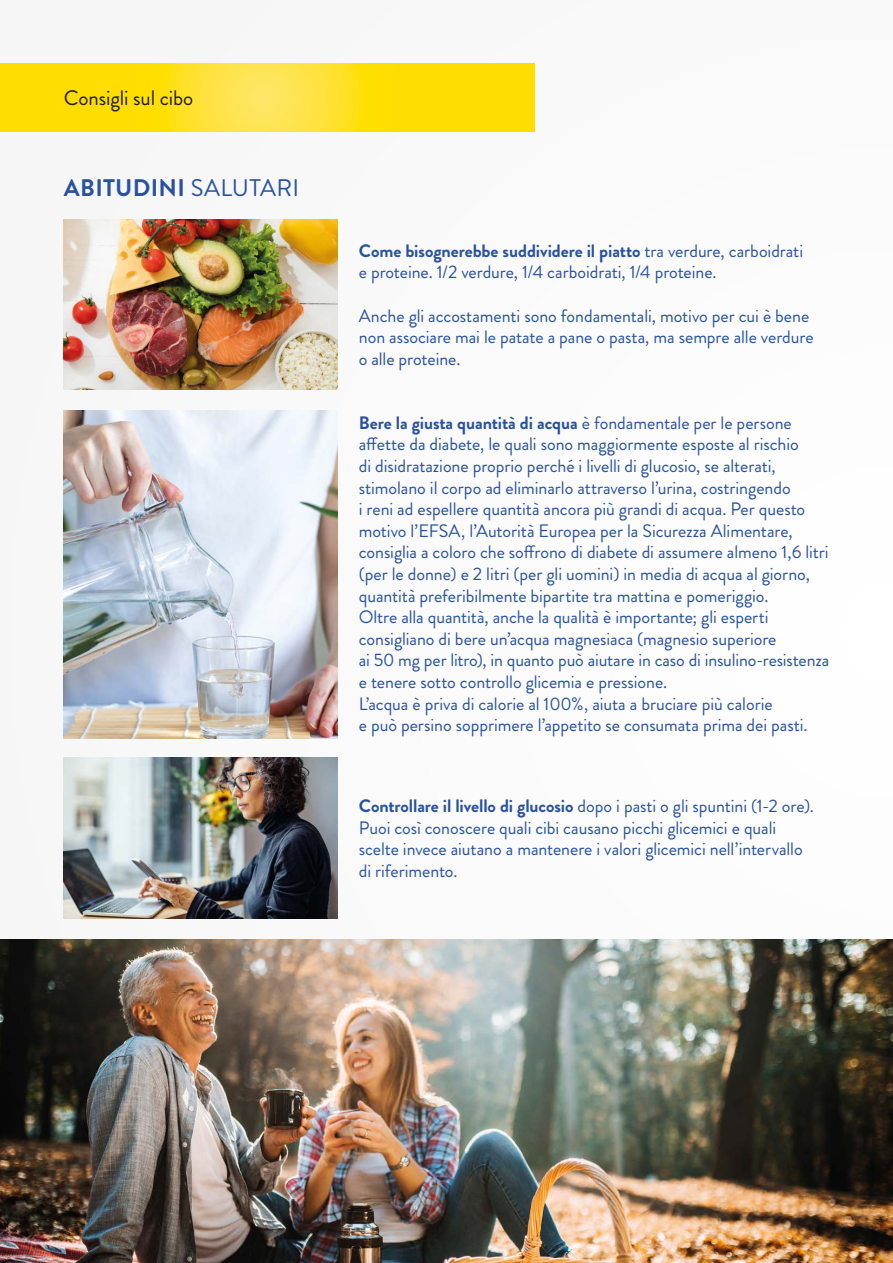
<style>
.page{position:relative;width:893px;height:1263px;background:#fbfbfb}
.page>*{position:absolute;margin:0;border:0;box-sizing:border-box;transform-origin:0 0}
.t1{font:700 24px "Brandon Grotesque";letter-spacing:.01em;color:#2852a0}
.t2{font:21px "Brandon Grotesque";letter-spacing:-.005em;color:#1d1d1b}
.t3{font:18px/21.6px "Brandon Grotesque";letter-spacing:-.005em;color:#2852a0}
.t4{font:12px "Brandon Grotesque";color:#1d1d1b}
.s1{font-weight:400}
.s2{font-weight:700}
</style>
<div class="page">
<img style="left:64px;top:219px;width:274px;height:170px">
<img style="left:64px;top:411px;width:274px;height:327px">
<img style="left:64px;top:758px;width:273px;height:160px">
<img style="left:0;top:940px;width:893px;height:323px">
<svg style="left:0;top:64px;width:534px;height:67px;background:#ffdf16"></svg>
<p class="t2" style="left:64px;top:83px;width:131px">Consigli sul cibo</p>
<h1 class="t1" style="left:64px;top:171px;width:237px">ABITUDINI <span class="s1">SALUTARI</span></h1>
<p class="t3" style="left:359px;top:240px;width:446px"><span class="s2">Come bisognerebbe suddividere il piatto</span> tra verdure, carboidrati e proteine. 1/2 verdure, 1/4 carboidrati, 1/4 proteine.</p>
<p class="t3" style="left:359px;top:305px;width:456px">Anche gli accostamenti sono fondamentali, motivo per cui è bene non associare mai le patate a pane o pasta, ma sempre alle verdure o alle proteine.</p>
<p class="t3" style="left:359px;top:412px;width:472px"><span class="s2">Bere la giusta quantità di acqua</span> è fondamentale per le persone affette da diabete, le quali sono maggiormente esposte al rischio<br>di disidratazione proprio perché i livelli di glucosio, se alterati, stimolano il corpo ad eliminarlo attraverso l’urina, costringendo<br>i reni ad espellere quantità ancora più grandi di acqua. Per questo motivo l’EFSA, l’Autorità Europea per la Sicurezza Alimentare, consiglia a coloro che soffrono di diabete di assumere almeno 1,6 litri (per le donne) e 2 litri (per gli uomini) in media di acqua al giorno, quantità preferibilmente bipartite tra mattina e pomeriggio.<br>Oltre alla quantità, anche la qualità è importante; gli esperti consigliano di bere un’acqua magnesiaca (magnesio superiore<br>ai 50 mg per litro), in quanto può aiutare in caso di insulino-resistenza e tenere sotto controllo glicemia e pressione.<br>L’acqua è priva di calorie al 100%, aiuta a bruciare più calorie<br>e può persino sopprimere l’appetito se consumata prima dei pasti.</p>
<p class="t3" style="left:359px;top:795px;width:457px"><span class="s2">Controllare il livello di glucosio</span> dopo i pasti o gli spuntini (1-2 ore).<br>Puoi così conoscere quali cibi causano picchi glicemici e quali scelte invece aiutano a mantenere i valori glicemici nell’intervallo di riferimento.</p>
<p class="t4" style="left:28px;top:1223px;width:8px">8</p>
</div>
